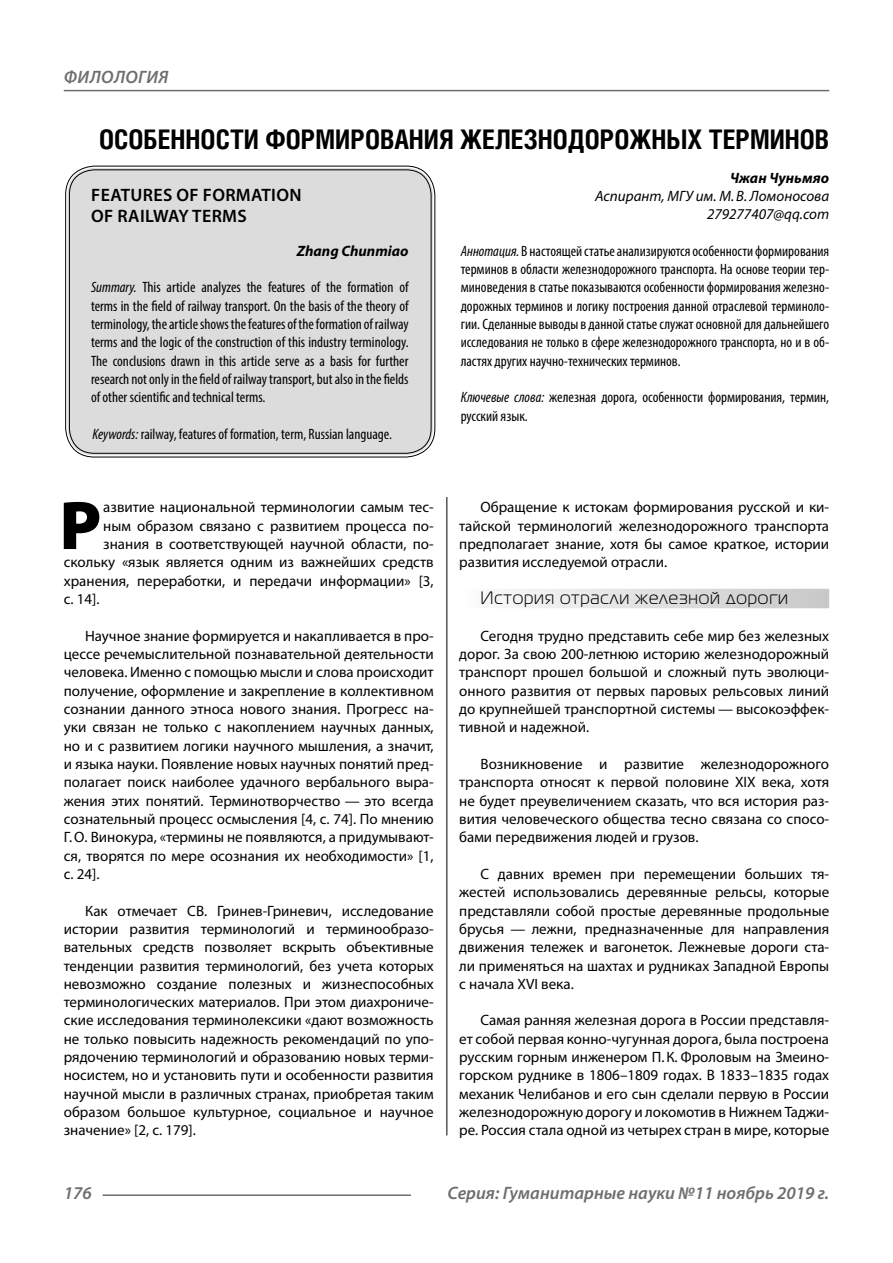
<style>
.page{position:relative;width:893px;height:1263px;background:#fff}
.page>*{position:absolute;margin:0;border:0;box-sizing:border-box;transform-origin:0 0}
.Bukvica{font:900 69.3px "Myriad Pro";color:#000}
.Header{font:700 27px "Helios Cond C";color:#000}
.t1{font:italic 600 18px "Myriad Pro";color:#6e6e6e}
.Header-eng{font:600 18px/21.6px "Myriad Pro";letter-spacing:.02em;color:#000}
.Subheader{font:18px "Magistral C";letter-spacing:.05em;color:#000}
.Normal{font:15px/18.3px "Myriad Pro";color:#000;text-align:justify}
.Annotation-rus{font:condensed 15px/18.3px "Myriad Pro";color:#000;text-align:justify}
.Annotation-eng{font:condensed 15px/18.3px "Myriad Pro";color:#000;text-align:justify}
.Bukvica-2{font:15px "Myriad Pro";color:#000}
.Author-doc{font:italic 15px "Myriad Pro";color:#000}
.Author-email{font:italic 15px "Myriad Pro";color:#000}
.Author-eng{font:italic 700 15px "Myriad Pro";color:#000}
.Author{font:italic 700 15px "Myriad Pro";color:#000}
.s1{font-style:italic}
</style>
<div class="page">
<hr style="left:446px;top:128px;width:1px;height:1007px;background:#000">
<div style="left:459px;top:589px;width:370px;height:19px;background:linear-gradient(to right,#fcfcfc,#c8c8c8)"></div>
<div style="left:68px;top:168px;width:365px;height:287px;background:#dcdcdc;border-radius:27px"></div>
<div style="left:65px;top:166px;width:370px;height:291px;border:1px solid #000;border-radius:29px"></div>
<div style="left:69px;top:169px;width:362px;height:285px;border:1px solid #000;border-radius:25px"></div>
<hr style="left:103px;top:1194px;width:308px;height:2px;background:#6e6e6e">
<hr style="left:64px;top:90px;width:765px;height:1px;background:#6e6e6e">
<p class="t1" style="left:64px;top:66px;width:26px">Филология</p>
<p class="Header" style="left:99px;top:124px;width:731px">ОСОБЕННОСТИ ФОРМИРОВАНИЯ ЖЕЛЕЗНОДОРОЖНЫХ ТЕРМИНОВ</p>
<p class="Author" style="left:730px;top:168px;width:101px">Чжан Чуньмяо</p>
<p class="Author-doc" style="left:595px;top:187px;width:236px">Аспирант, МГУ им. М.В. Ломоносова</p>
<p class="Author-email" style="left:707px;top:205px;width:124px">279277407@qq.com</p>
<p class="Annotation-rus" style="left:461px;top:242px;width:370px"><span class="s1">Аннотация.</span> В настоящей статье анализируются особенности формирования терминов в области железнодорожного транспорта. На основе теории тер&shy;миноведения в статье показываются особенности формирования железно&shy;дорожных терминов и логику построения данной отраслевой терминоло&shy;гии. Сделанные выводы в данной статье служат основной для дальнейшего исследования не только в сфере железнодорожного транспорта, но и в об&shy;ластях других научно-технических терминов.</p>
<p class="Annotation-rus" style="left:461px;top:388px;width:370px"><span class="s1">Ключевые слова:</span> железная дорога, особенности формирования, термин, русский язык.</p>
<p class="Header-eng" style="left:91px;top:184px;width:212px">FEATURES OF FORMATION<br>OF RAILWAY TERMS</p>
<p class="Author-eng" style="left:297px;top:241px;width:113px">Zhang Chunmiao</p>
<p class="Annotation-eng" style="left:91px;top:278px;width:319px"><span class="s1">Summary.</span> This article analyzes the features of the formation of terms in the field of railway transport. On the basis of the theory of terminology, the article shows the features of the formation of railway terms and the logic of the construction of this industry terminology.<br>The conclusions drawn in this article serve as a basis for further research not only in the field of railway transport, but also in the fields of other scientific and technical terms.</p>
<p class="Annotation-eng" style="left:93px;top:425px;width:301px"><span class="s1">Keywords:</span> railway, features of formation, term, Russian language.</p>
<p class="Bukvica" style="left:59px;top:479px;width:43px">Р</p>
<p class="Bukvica-2" style="left:103px;top:498px;width:332px">азвитие национальной терминологии самым тес-</p>
<p class="Bukvica-2" style="left:103px;top:516px;width:332px">ным образом связано с развитием процесса по-</p>
<p class="Bukvica-2" style="left:103px;top:535px;width:332px">знания в соответствующей научной области, по-</p>
<p class="Bukvica-2" style="left:64px;top:553px;width:371px">скольку «язык является одним из важнейших средств</p>
<p class="Bukvica-2" style="left:64px;top:571px;width:371px">хранения, переработки, и передачи информации» [3,</p>
<p class="Bukvica-2" style="left:64px;top:590px;width:37px">с. 14].</p>
<p class="Normal" style="left:64px;top:626px;width:371px;text-indent:21px">Научное знание формируется и накапливается в про&shy;цессе речемыслительной познавательной деятельности человека. Именно с помощью мысли и слова происходит получение, оформление и закрепление в коллективном сознании данного этноса нового знания. Прогресс на&shy;уки связан не только с накоплением научных данных, но и с развитием логики научного мышления, а значит, и языка науки. Появление новых научных понятий пред&shy;полагает поиск наиболее удачного вербального выра&shy;жения этих понятий. Терминотворчество — это всегда сознательный процесс осмысления [4, с. 74]. По мнению Г.О. Винокура, «термины не появляются, а придумывают&shy;ся, творятся по мере осознания их необходимости» [1, с. 24].</p>
<p class="Normal" style="left:64px;top:901px;width:371px;text-indent:21px">Как отмечает СВ. Гринев-Гриневич, исследование истории развития терминологий и терминообразо&shy;вательных средств позволяет вскрыть объективные тенденции развития терминологий, без учета которых невозможно создание полезных и жизнеспособных терминологических материалов. При этом диахрониче&shy;ские исследования терминолексики «дают возможность не только повысить надежность рекомендаций по упо&shy;рядочению терминологий и образованию новых терми&shy;носистем, но и установить пути и особенности развития научной мысли в различных странах, приобретая таким образом большое культурное, социальное и научное значение» [2, с. 179].</p>
<p class="Normal" style="left:459px;top:498px;width:371px;text-indent:21px">Обращение к истокам формирования русской и ки&shy;тайской терминологий железнодорожного транспорта предполагает знание, хотя бы самое краткое, истории развития исследуемой отрасли.</p>
<p class="Subheader" style="left:480px;top:588px;width:309px">История отрасли железной дороги</p>
<p class="Normal" style="left:459px;top:626px;width:371px;text-indent:21px">Сегодня трудно представить себе мир без железных дорог. За свою 200-летнюю историю железнодорожный транспорт прошел большой и сложный путь эволюци&shy;онного развития от первых паровых рельсовых линий до крупнейшей транспортной системы — высокоэффек&shy;тивной и надежной.</p>
<p class="Normal" style="left:459px;top:754px;width:371px;text-indent:21px">Возникновение и развитие железнодорожного транспорта относят к первой половине XIX века, хотя не будет преувеличением сказать, что вся история раз&shy;вития человеческого общества тесно связана со спосо&shy;бами передвижения людей и грузов.</p>
<p class="Normal" style="left:459px;top:864px;width:371px;text-indent:21px">С давних времен при перемещении больших тя&shy;жестей использовались деревянные рельсы, которые представляли собой простые деревянные продольные брусья — лежни, предназначенные для направления движения тележек и вагонеток. Лежневые дороги ста&shy;ли применяться на шахтах и рудниках Западной Европы с начала XVI века.</p>
<p class="Normal" style="left:459px;top:1011px;width:371px;text-indent:21px">Самая ранняя железная дорога в России представля&shy;ет собой первая конно-чугунная дорога, была построена русским горным инженером П.К. Фроловым на Змеино&shy;горском руднике в 1806–1809 годах. В 1833–1835 годах механик Челибанов и его сын сделали первую в России железнодорожную дорогу и локомотив в Нижнем Таджи&shy;ре. Россия стала одной из четырех стран в мире, которые</p>
<p class="t1" style="left:64px;top:1182px;width:30px">176</p>
<p class="t1" style="left:448px;top:1182px;width:383px">Серия: Гуманитарные науки №11 ноябрь 2019 г.</p>
</div>
